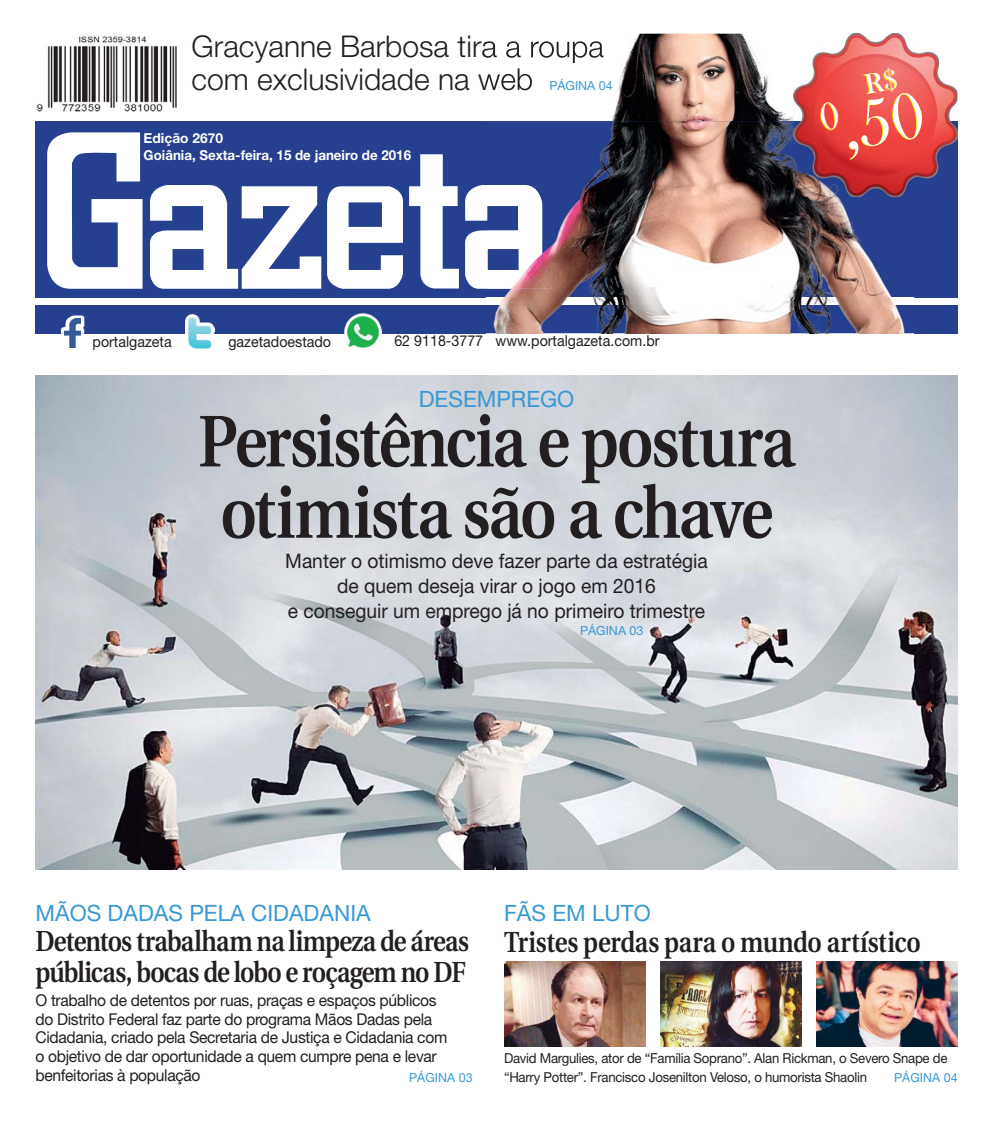
<style>
.page{position:relative;width:993px;height:1124px;background:#fff}
.page>*{position:absolute;margin:0;border:0;box-sizing:border-box;transform-origin:0 0}
.t1{font:600 72.88px/71.2px "Utopia";letter-spacing:-.035em;color:#231f20;text-align:center;scale:.86 1}
.t2{font:68.25px "Bask Old Face";color:#fff}
.t3{font:300 30px/32.5px "Helvetica Neue";color:#231f20}
.t4{font:600 28.88px/30.8px "Utopia";letter-spacing:-.025em;color:#231f20;scale:.85 1}
.t5{font:22.5px "Helvetica Neue";color:#3999d5}
.t6{font:20px/25px "Helvetica Neue";color:#231f20;text-align:center;scale:.96 1}
.t7{font:16.25px/18.8px "Helvetica Neue";letter-spacing:-.02em;color:#231f20;scale:.96 1}
.t8{font:15px "Helvetica Neue";color:#231f20;scale:.95 1}
.t9{font:13.75px "Helvetica Neue";letter-spacing:-.02em;color:#231f20;scale:.96 1}
.t10{font:700 13.75px/16.5px "Helvetica Neue";color:#fff}
.t11{font:12.5px "Helvetica Neue";color:#3999d5}
</style>
<div class="page">
<img style="left:35px;top:375px;width:922px;height:494px">
<div style="left:35px;top:121px;width:922px;height:212px;background:#25408e"></div>
<svg style="left:47px;top:132px;width:95px;height:157px"></svg>
<svg style="left:465px;top:185px;width:21px;height:104px"></svg>
<svg style="left:150px;top:185px;width:171px;height:104px"></svg>
<svg style="left:327px;top:186px;width:76px;height:103px"></svg>
<svg style="left:409px;top:154px;width:50px;height:134px"></svg>
<div style="left:35px;top:298px;width:922px;height:6px;background:#fff"></div>
<img style="left:61px;top:315px;width:23px;height:33px">
<img style="left:65px;top:319px;width:16px;height:28px">
<img style="left:185px;top:314px;width:29px;height:35px">
<img style="left:344px;top:313px;width:37px;height:35px">
<img style="left:37px;top:36px;width:139px;height:76px">
<img style="left:506px;top:33px;width:451px;height:88px">
<img style="left:486px;top:333px;width:426px;height:1px">
<img style="left:486px;top:121px;width:341px;height:212px">
<img style="left:827px;top:197px;width:85px;height:136px">
<img style="left:486px;top:185px;width:67px;height:104px">
<img style="left:486px;top:298px;width:426px;height:6px">
<img style="left:486px;top:35px;width:117px;height:28px">
<img style="left:486px;top:68px;width:46px;height:22px">
<img style="left:912px;top:121px;width:45px;height:59px">
<img style="left:793px;top:34px;width:119px;height:163px">
<img style="left:504px;top:961px;width:141px;height:84px">
<img style="left:660px;top:961px;width:141px;height:84px">
<img style="left:816px;top:961px;width:141px;height:84px">
<svg style="left:863px;top:67px;width:34px;height:27px"></svg>
<h3 class="t3" style="left:191px;top:33px;width:413px">Gracyanne Barbosa tira a roupa com exclusividade na web</h3>
<p class="t11" style="left:549px;top:81px;width:65px">PÁGINA 04</p>
<p class="t10" style="left:144px;top:131px;width:269px">Edição 2670<br>Goiânia, Sexta-feira, 15 de janeiro de 2016</p>
<h2 class="t2" style="left:817px;top:103px;width:104px;rotate:-10deg"><sup>0</sup>,50</h2>
<p class="t8" style="left:92px;top:336px;width:85px">portalgazeta</p>
<p class="t8" style="left:228px;top:336px;width:110px">gazetadoestado</p>
<p class="t8" style="left:394px;top:336px;width:280px">62 9118-3777 www.portalgazeta.com.br</p>
<h3 class="t5" style="left:418px;top:390px;width:157px">DESEMPREGO</h3>
<h1 class="t1" style="left:198px;top:412px;width:696px">Persistência e postura otimista são a chave</h1>
<p class="t6" style="left:285px;top:550px;width:441px">Manter o otimismo deve fazer parte da estratégia de quem deseja virar o jogo em 2016<br>e conseguir um emprego já no primeiro trimestre</p>
<p class="t11" style="left:580px;top:626px;width:65px">PÁGINA 03</p>
<h3 class="t5" style="left:35px;top:904px;width:337px">MÃOS DADAS PELA CIDADANIA</h3>
<h3 class="t5" style="left:504px;top:904px;width:148px">FÃS EM LUTO</h3>
<h3 class="t4" style="left:35px;top:928px;width:511px">Detentos trabalham na limpeza de áreas públicas, bocas de lobo e roçagem no DF</h3>
<h3 class="t4" style="left:504px;top:929px;width:491px">Tristes perdas para o mundo artístico</h3>
<p class="t7" style="left:35px;top:992px;width:430px">O trabalho de detentos por ruas, praças e espaços públicos do Distrito Federal faz parte do programa Mãos Dadas pela Cidadania, criado pela Secretaria de Justiça e Cidadania com o objetivo de dar oportunidade a quem cumpre pena e levar benfeitorias à população</p>
<p class="t9" style="left:504px;top:1053px;width:463px">David Margulies, ator de “Família Soprano”. Alan Rickman, o Severo Snape de</p>
<p class="t11" style="left:409px;top:1072px;width:65px">PÁGINA 03</p>
<p class="t9" style="left:504px;top:1071px;width:379px">“Harry Potter”. Francisco Josenilton Veloso, o humorista Shaolin</p>
<p class="t11" style="left:893px;top:1072px;width:65px">PÁGINA 04</p>
</div>
